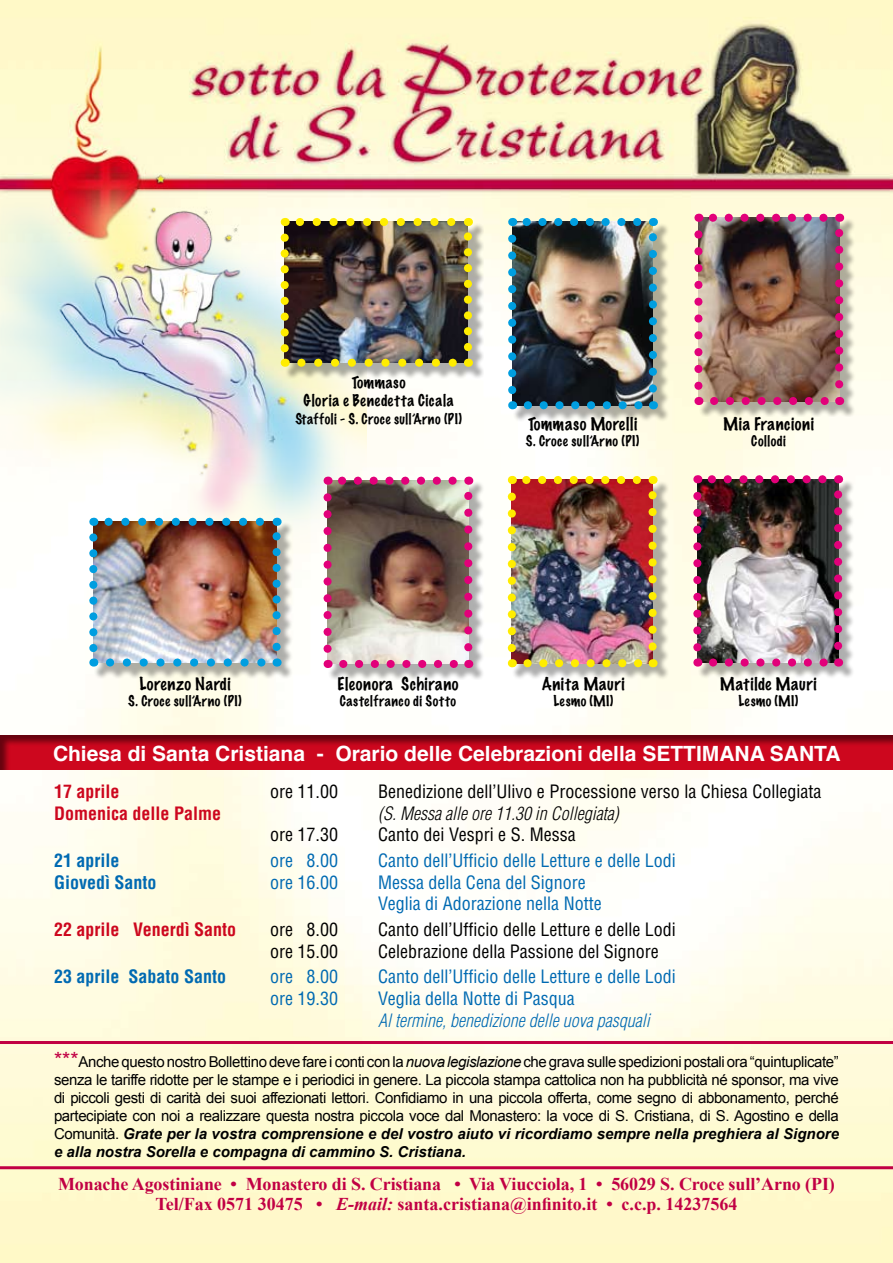
<style>
.page{position:relative;width:893px;height:1263px;background:#fff}
.page>*{position:absolute;margin:0;border:0;box-sizing:border-box;transform-origin:0 0}
.t1{font:700 21px "Helvetica";color:#fff}
.t2{font:condensed 18px/21.6px "Helvetica";color:#006ab2}
.t3{font:condensed 18px "Helvetica";color:#000}
.t4{font:700 18px/19.5px "Times New Roman";letter-spacing:-.005em;color:#c10044;text-align:center}
.t5{font:700 condensed 18px "Helvetica";color:#cd071e}
.t6{font:700 condensed 18px "Helvetica";color:#006ab2}
.t7{font:italic 300 condensed 18px "Helvetica";color:#006ab2}
.t8{font:italic 300 condensed 18px "Helvetica";color:#000}
.t9{font:100 16.2px "Marker Felt";letter-spacing:.04em;color:#000}
.t10{font:15px/18px "Arial";letter-spacing:-.025em;color:#000;text-align:justify}
.t11{font:100 15px/18px "Marker Felt";letter-spacing:.045em;color:#000;text-align:center}
.t12{font:100 13.5px "Marker Felt";letter-spacing:.04em;color:#000}
.s1{font-size:21px;color:#c10044}
.s2{font-style:italic}
.s3{font-weight:700;font-style:italic}
</style>
<div class="page">
<img style="left:0;top:0;width:893px;height:1263px">
<img style="left:0;top:147px;width:366px;height:410px">
<hr style="left:0;top:1166px;width:893px;height:3px;background:#c10044">
<hr style="left:0;top:1041px;width:893px;height:3px;background:#c10044">
<div style="left:697px;top:479px;width:157px;height:200px;background:#000;opacity:.32"></div>
<img style="left:697px;top:479px;width:141px;height:183px">
<svg style="left:713px;top:658px;width:117px;height:8px"></svg>
<svg style="left:705px;top:475px;width:117px;height:8px"></svg>
<svg style="left:693px;top:496px;width:8px;height:170px"></svg>
<svg style="left:834px;top:475px;width:8px;height:171px"></svg>
<div style="left:512px;top:480px;width:157px;height:199px;background:#000;opacity:.32"></div>
<img style="left:512px;top:480px;width:141px;height:183px">
<svg style="left:527px;top:659px;width:118px;height:8px"></svg>
<svg style="left:520px;top:476px;width:117px;height:8px"></svg>
<svg style="left:508px;top:497px;width:8px;height:170px"></svg>
<svg style="left:648px;top:476px;width:9px;height:170px;background:#c79545"></svg>
<div style="left:327px;top:480px;width:157px;height:200px;background:#000;opacity:.32"></div>
<img style="left:328px;top:481px;width:140px;height:183px">
<svg style="left:343px;top:660px;width:117px;height:8px"></svg>
<svg style="left:335px;top:477px;width:118px;height:8px"></svg>
<svg style="left:324px;top:497px;width:8px;height:171px"></svg>
<svg style="left:464px;top:477px;width:8px;height:170px"></svg>
<div style="left:284px;top:222px;width:200px;height:157px;background:#000;opacity:.32"></div>
<img style="left:285px;top:222px;width:183px;height:141px">
<svg style="left:301px;top:359px;width:159px;height:8px"></svg>
<svg style="left:293px;top:218px;width:158px;height:8px"></svg>
<svg style="left:281px;top:238px;width:8px;height:129px"></svg>
<svg style="left:464px;top:218px;width:8px;height:129px"></svg>
<div style="left:93px;top:521px;width:200px;height:158px;background:#000;opacity:.32"></div>
<img style="left:93px;top:522px;width:184px;height:140px">
<svg style="left:110px;top:658px;width:158px;height:8px"></svg>
<svg style="left:102px;top:518px;width:158px;height:8px"></svg>
<svg style="left:89px;top:537px;width:8px;height:129px"></svg>
<svg style="left:273px;top:518px;width:8px;height:129px"></svg>
<div style="left:512px;top:222px;width:157px;height:200px;background:#000;opacity:.32"></div>
<img style="left:512px;top:222px;width:141px;height:183px">
<svg style="left:528px;top:401px;width:117px;height:8px"></svg>
<svg style="left:520px;top:218px;width:117px;height:8px"></svg>
<svg style="left:508px;top:239px;width:8px;height:170px"></svg>
<svg style="left:649px;top:218px;width:8px;height:171px"></svg>
<div style="left:698px;top:217px;width:157px;height:200px;background:#000;opacity:.32"></div>
<img style="left:698px;top:218px;width:141px;height:183px">
<svg style="left:714px;top:397px;width:117px;height:8px"></svg>
<svg style="left:706px;top:214px;width:117px;height:8px"></svg>
<svg style="left:694px;top:234px;width:8px;height:171px"></svg>
<svg style="left:835px;top:214px;width:8px;height:170px"></svg>
<div style="left:0;top:733px;width:893px;height:38px;background:#000;opacity:.5"></div>
<p class="t11" style="left:304px;top:374px;width:152px">Tommaso<br>Gloria e Benedetta Cicala</p>
<p class="t12" style="left:295px;top:412px;width:168px">Staffoli - S. Croce sull’Arno (PI)</p>
<p class="t9" style="left:528px;top:416px;width:111px">Tommaso Morelli</p>
<p class="t12" style="left:526px;top:435px;width:115px">S. Croce sull’Arno (PI)</p>
<p class="t9" style="left:723px;top:416px;width:92px">Mia Francioni</p>
<p class="t12" style="left:751px;top:435px;width:36px">Collodi</p>
<p class="t9" style="left:139px;top:676px;width:93px">Lorenzo Nardi</p>
<p class="t12" style="left:128px;top:694px;width:115px">S. Croce sull’Arno (PI)</p>
<p class="t9" style="left:338px;top:676px;width:123px">Eleonora Schirano</p>
<p class="t12" style="left:340px;top:694px;width:118px">Castelfranco di Sotto</p>
<p class="t9" style="left:542px;top:675px;width:84px">Anita Mauri</p>
<p class="t12" style="left:553px;top:694px;width:61px">Lesmo (MI)</p>
<p class="t9" style="left:720px;top:675px;width:98px">Matilde Mauri</p>
<p class="t12" style="left:738px;top:694px;width:61px">Lesmo (MI)</p>
<h1 class="t1" style="left:53px;top:734px;width:789px">Chiesa di Santa Cristiana - Orario delle Celebrazioni della SETTIMANA SANTA</h1>
<p class="t5" style="left:54px;top:780px;width:67px">17 aprile</p>
<p class="t3" style="left:270px;top:780px;width:69px">ore 11.00</p>
<p class="t3" style="left:378px;top:780px;width:445px">Benedizione dell’Ulivo e Processione verso la Chiesa Collegiata</p>
<p class="t5" style="left:54px;top:802px;width:169px">Domenica delle Palme</p>
<p class="t8" style="left:378px;top:802px;width:242px">(S. Messa alle ore 11.30 in Collegiata)</p>
<p class="t3" style="left:270px;top:823px;width:69px">ore 17.30</p>
<p class="t3" style="left:378px;top:823px;width:199px">Canto dei Vespri e S. Messa</p>
<p class="t6" style="left:54px;top:849px;width:67px">21 aprile</p>
<p class="t2" style="left:270px;top:849px;width:69px">ore 8.00</p>
<p class="t2" style="left:378px;top:849px;width:299px">Canto dell’Ufficio delle Letture e delle Lodi</p>
<p class="t6" style="left:54px;top:871px;width:104px">Giovedì Santo</p>
<p class="t2" style="left:270px;top:871px;width:69px">ore 16.00</p>
<p class="t2" style="left:378px;top:871px;width:225px">Messa della Cena del Signore<br>Veglia di Adorazione nella Notte</p>
<p class="t5" style="left:54px;top:918px;width:184px">22 aprile Venerdì Santo</p>
<p class="t3" style="left:270px;top:918px;width:69px">ore 8.00</p>
<p class="t3" style="left:378px;top:918px;width:299px">Canto dell’Ufficio delle Letture e delle Lodi</p>
<p class="t3" style="left:270px;top:940px;width:69px">ore 15.00</p>
<p class="t3" style="left:378px;top:940px;width:282px">Celebrazione della Passione del Signore</p>
<p class="t6" style="left:54px;top:966px;width:174px">23 aprile Sabato Santo</p>
<p class="t2" style="left:270px;top:966px;width:69px">ore 8.00</p>
<p class="t2" style="left:378px;top:966px;width:299px">Canto dell’Ufficio delle Letture e delle Lodi</p>
<p class="t2" style="left:270px;top:987px;width:69px">ore 19.30</p>
<p class="t2" style="left:378px;top:987px;width:198px">Veglia della Notte di Pasqua</p>
<p class="t7" style="left:378px;top:1009px;width:273px">Al termine, benedizione delle uova pasquali</p>
<p class="t10" style="left:54px;top:1052px;width:786px"><span class="s1">***</span>Anche questo nostro Bollettino deve fare i conti con la <span class="s2">nuova legislazione</span> che grava sulle spedizioni postali ora “quintuplicate” senza le tariffe ridotte per le stampe e i periodici in genere. La piccola stampa cattolica non ha pubblicità né sponsor, ma vive di piccoli gesti di carità dei suoi affezionati lettori. Confidiamo in una piccola offerta, come segno di abbonamento, perché partecipiate con noi a realizzare questa nostra piccola voce dal Monastero: la voce di S. Cristiana, di S. Agostino e della Comunità. <span class="s3">Grate per la vostra comprensione e del vostro aiuto vi ricordiamo sempre nella preghiera al Signore e alla nostra Sorella e compagna di cammino S. Cristiana.</span></p>
<p class="t4" style="left:58px;top:1174px;width:778px">Monache Agostiniane • Monastero di S. Cristiana • Via Viucciola, 1 • 56029 S. Croce sull’Arno (PI)<br>Tel/Fax 0571 30475 • <span class="s2">E-mail:</span> santa.cristiana@infinito.it • c.c.p. 14237564</p>
</div>
